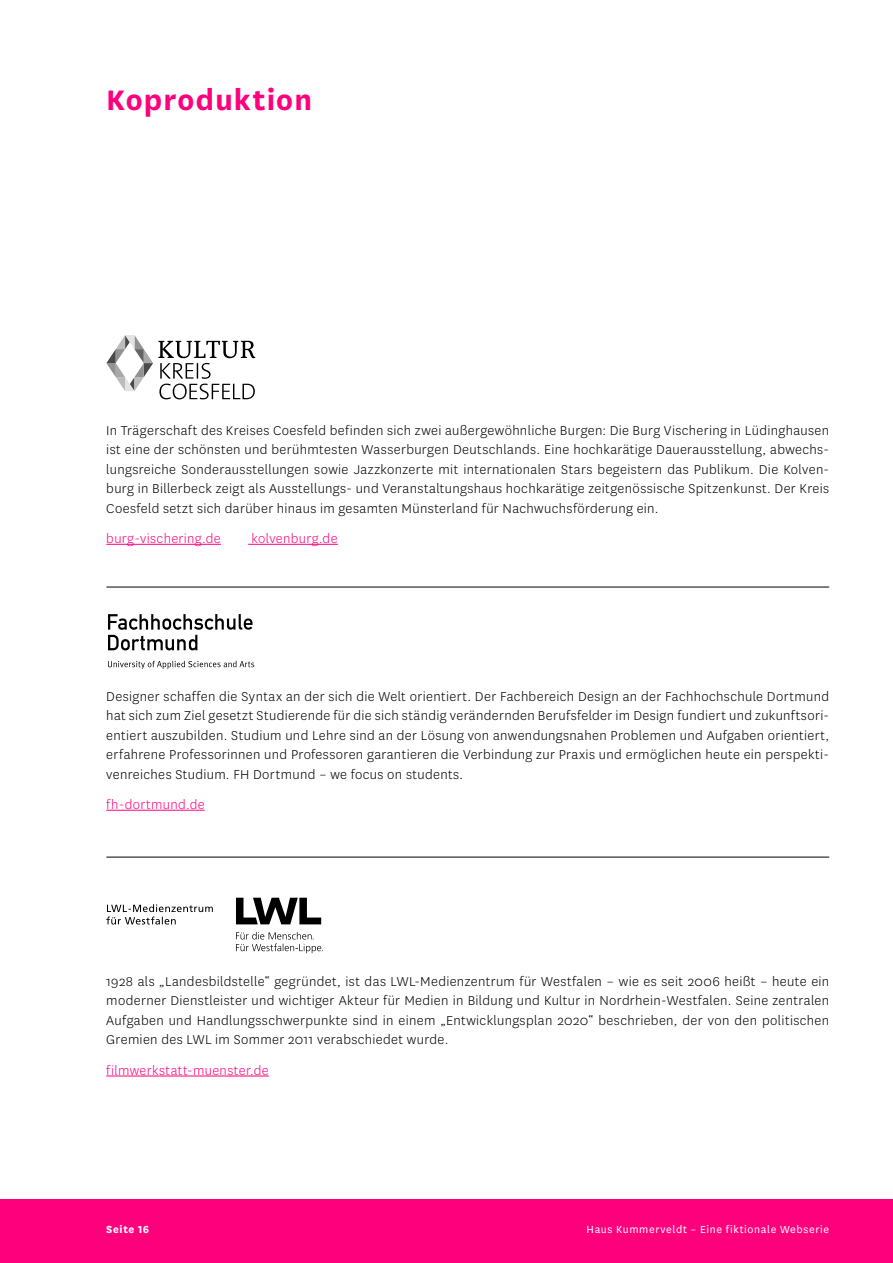
<style>
.page{position:relative;width:893px;height:1263px;background:#fff}
.page>*{position:absolute;margin:0;border:0;box-sizing:border-box;transform-origin:0 0}
.t1{font:700 33px "National";letter-spacing:.035em;color:#ff007d}
.t2{font:300 15px/19.5px "National";letter-spacing:.025em;color:#000;text-align:justify}
.t3{font:300 15px "National";letter-spacing:.025em;color:#ff007d}
.t4{font:12px "National";letter-spacing:.055em;color:#fff}
.t5{font:700 12px "National";letter-spacing:.05em;color:#fff}
</style>
<div class="page">
<div style="left:0;top:1199px;width:893px;height:64px;background:#ff007d"></div>
<svg style="left:106px;top:335px;width:149px;height:64px"></svg>
<hr style="left:106px;top:544px;width:115px;height:1px;background:#ff007d">
<hr style="left:248px;top:544px;width:90px;height:1px;background:#ff007d">
<hr style="left:106px;top:810px;width:99px;height:1px;background:#ff007d">
<hr style="left:106px;top:1076px;width:163px;height:1px;background:#ff007d">
<hr style="left:106px;top:587px;width:723px;height:1px;background:#000">
<hr style="left:106px;top:857px;width:723px;height:1px;background:#000">
<svg style="left:236px;top:898px;width:85px;height:26px"></svg>
<svg style="left:236px;top:932px;width:87px;height:21px"></svg>
<svg style="left:106px;top:904px;width:107px;height:20px"></svg>
<svg style="left:108px;top:614px;width:146px;height:55px"></svg>
<h1 class="t1" style="left:106px;top:76px;width:207px">Koproduktion</h1>
<p class="t2" style="left:106px;top:420px;width:724px">In Trägerschaft des Kreises Coesfeld befinden sich zwei außergewöhnliche Burgen: Die Burg Vischering in Lüdinghausen ist eine der schönsten und berühmtesten Wasserburgen Deutschlands. Eine hochkarätige Dauerausstellung, abwechs&shy;lungsreiche Sonderausstellungen sowie Jazzkonzerte mit internationalen Stars begeistern das Publikum. Die Kolven&shy;burg in Billerbeck zeigt als Ausstellungs- und Veranstaltungshaus hochkarätige zeitgenössische Spitzenkunst. Der Kreis Coesfeld setzt sich darüber hinaus im gesamten Münsterland für Nachwuchsförderung ein.</p>
<p class="t3" style="left:106px;top:529px;width:116px">burg-vischering.de</p>
<p class="t3" style="left:252px;top:529px;width:87px">kolvenburg.de</p>
<p class="t2" style="left:106px;top:686px;width:724px">Designer schaffen die Syntax an der sich die Welt orientiert. Der Fachbereich Design an der Fachhochschule Dortmund hat sich zum Ziel gesetzt Studierende für die sich ständig verändernden Berufsfelder im Design fundiert und zukunftsori&shy;entiert auszubilden. Studium und Lehre sind an der Lösung von anwendungsnahen Problemen und Aufgaben orientiert, erfahrene Professorinnen und Professoren garantieren die Verbindung zur Praxis und ermöglichen heute ein perspekti&shy;venreiches Studium. FH Dortmund – we focus on students.</p>
<p class="t3" style="left:106px;top:795px;width:100px">fh-dortmund.de</p>
<p class="t2" style="left:106px;top:971px;width:724px">1928 als „Landesbildstelle“ gegründet, ist das LWL-Medienzentrum für Westfalen – wie es seit 2006 heißt – heute ein moderner Dienstleister und wichtiger Akteur für Medien in Bildung und Kultur in Nordrhein-Westfalen. Seine zentralen Aufgaben und Handlungsschwerpunkte sind in einem „Entwicklungsplan 2020“ beschrieben, der von den politischen Gremien des LWL im Sommer 2011 verabschiedet wurde.</p>
<p class="t3" style="left:106px;top:1060px;width:164px">filmwerkstatt-muenster.de</p>
<p class="t5" style="left:106px;top:1221px;width:44px">Seite 16</p>
<p class="t4" style="left:587px;top:1222px;width:244px">Haus Kummerveldt – Eine fiktionale Webserie</p>
</div>
